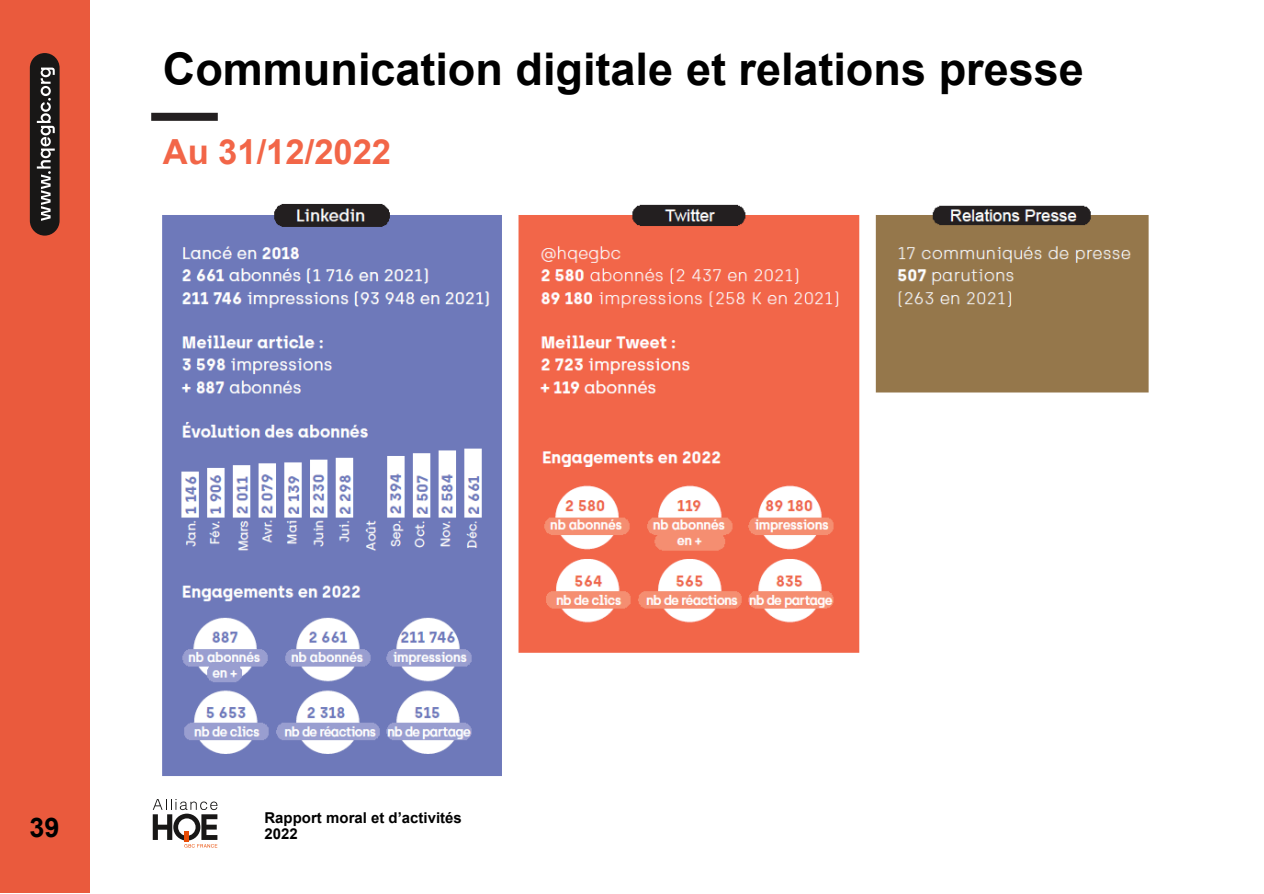
<style>
.page{position:relative;width:1264px;height:894px;background:#fff}
.page>*{position:absolute;margin:0;border:0;box-sizing:border-box;transform-origin:0 0}
.t1{font:700 45px "Arial";color:#000}
.t2{font:700 34.5px "Arial";color:#f26648}
.t3{font:700 27px "Arial";color:#000}
.t4{font:700 15px/16.2px "Arial";color:#000}
</style>
<div class="page">
<div style="left:0;top:0;width:89px;height:892px;background:#ea5a3d"></div>
<div style="left:30px;top:53px;width:30px;height:182px;background:#181716;border-radius:15px"></div>
<svg style="left:37px;top:68px;width:18px;height:153px"></svg>
<div style="left:151px;top:113px;width:67px;height:8px;background:#231f20"></div>
<svg style="left:153px;top:799px;width:64px;height:48px"></svg>
<img style="left:162px;top:203px;width:987px;height:573px">
<h2 class="t1" style="left:163px;top:37px;width:922px">Communication digitale et relations presse</h2>
<p class="t2" style="left:163px;top:128px;width:230px">Au 31/12/2022</p>
<p class="t3" style="left:30px;top:807px;width:31px">39</p>
<p class="t4" style="left:264px;top:809px;width:199px">Rapport moral et d’activités<br>2022</p>
</div>
